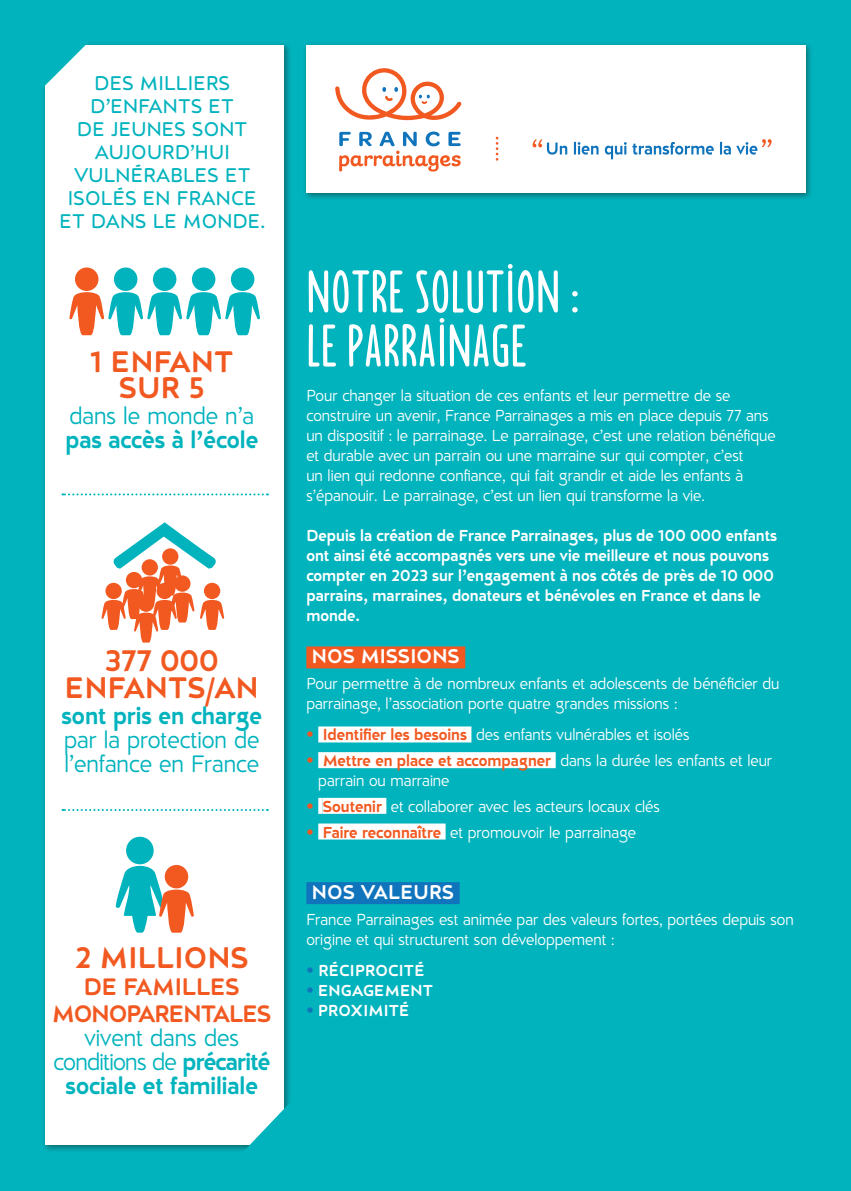
<style>
.page{position:relative;width:851px;height:1191px;background:#fff}
.page>*{position:absolute;margin:0;border:0;box-sizing:border-box;transform-origin:0 0}
.t1{font:60px/54px "Borden";color:#fff}
.t2{font:700 30px/26px "D Hanna Soft";letter-spacing:.01em;color:#f15921;text-align:center}
.t3{font:700 24px/24px "D Hanna Soft";color:#00b3bd;text-align:center}
.t4{font:24px/24px "D Hanna Soft";color:#00b3bd}
.t5{font:700 24px/27px "D Hanna Soft";letter-spacing:-.04em;color:#f15921;text-align:center}
.t6{font:20px/23px "D Hanna Soft";letter-spacing:.01em;color:#00b3bd;text-align:center}
.t7{font:700 20px "D Hanna Soft";letter-spacing:.01em;color:#fff}
.t8{font:16px/20px "D Hanna Soft";color:#fff}
.t9{font:700 16px/20px "D Hanna Soft";color:#fff}
.s1{font-weight:400}
.s2{font-weight:700;color:#f15921}
.s3{color:#1074bc}
</style>
<div class="page">
<div style="left:0;top:0;width:850px;height:1191px;background:#00b3bd"></div>
<div style="left:41px;top:41px;width:251px;height:1112px;background:#231f20;opacity:.5"></div>
<div style="left:46px;top:45px;width:238px;height:1100px;background:#fff"></div>
<div style="left:302px;top:41px;width:511px;height:160px;background:#231f20;opacity:.5"></div>
<div style="left:306px;top:45px;width:499px;height:148px;background:#fff"></div>
<svg style="left:62px;top:493px;width:206px;height:2px"></svg>
<svg style="left:62px;top:809px;width:206px;height:2px"></svg>
<div style="left:306px;top:646px;width:159px;height:22px;background:#f15921"></div>
<div style="left:318px;top:726px;width:153px;height:16px;background:#fff"></div>
<div style="left:318px;top:752px;width:237px;height:16px;background:#fff"></div>
<svg style="left:318px;top:798px;width:4px;height:16px"></svg>
<div style="left:322px;top:798px;width:64px;height:16px;background:#fff"></div>
<div style="left:318px;top:823px;width:127px;height:16px;background:#fff"></div>
<div style="left:306px;top:882px;width:153px;height:22px;background:#1074bc"></div>
<div style="left:75px;top:267px;width:23px;height:24px;background:#f15921;border-radius:50%"></div>
<div style="left:153px;top:267px;width:23px;height:24px;background:#00b3bd;border-radius:50%"></div>
<div style="left:114px;top:267px;width:23px;height:24px;background:#00b3bd;border-radius:50%"></div>
<div style="left:192px;top:267px;width:23px;height:24px;background:#00b3bd;border-radius:50%"></div>
<div style="left:231px;top:267px;width:23px;height:24px;background:#00b3bd;border-radius:50%"></div>
<svg style="left:69px;top:290px;width:191px;height:45px"></svg>
<svg style="left:101px;top:522px;width:123px;height:120px"></svg>
<svg style="left:41px;top:41px;width:48px;height:49px"></svg>
<svg style="left:236px;top:1099px;width:56px;height:54px"></svg>
<svg style="left:339px;top:132px;width:121px;height:40px"></svg>
<svg style="left:335px;top:68px;width:126px;height:53px"></svg>
<svg style="left:495px;top:136px;width:4px;height:25px"></svg>
<svg style="left:532px;top:139px;width:35px;height:16px"></svg>
<svg style="left:574px;top:142px;width:24px;height:13px"></svg>
<svg style="left:604px;top:142px;width:22px;height:17px"></svg>
<svg style="left:632px;top:142px;width:81px;height:13px"></svg>
<svg style="left:720px;top:142px;width:10px;height:13px"></svg>
<svg style="left:736px;top:139px;width:35px;height:16px"></svg>
<svg style="left:115px;top:836px;width:79px;height:96px"></svg>
<p class="t6" style="left:59px;top:72px;width:207px">DES MILLIERS<br>D’ENFANTS ET<br>DE JEUNES SONT<br>AUJOURD’HUI<br>VULNÉRABLES ET<br>ISOLÉS EN FRANCE<br>ET DANS LE MONDE.</p>
<h2 class="t2" style="left:90px;top:348px;width:145px">1 ENFANT<br>SUR 5</h2>
<h3 class="t4" style="left:69px;top:404px;width:186px">dans le monde n’a</h3>
<h3 class="t3" style="left:65px;top:427px;width:194px">pas accès à l’école</h3>
<h2 class="t2" style="left:65px;top:647px;width:195px;line-height:27px">377 000<br>ENFANTS/AN</h2>
<h3 class="t3" style="left:61px;top:703px;width:202px">sont pris en charge</h3>
<h3 class="t4" style="left:64px;top:728px;width:197px">par la protection de l’enfance en France</h3>
<h2 class="t2" style="left:75px;top:945px;width:175px">2 MILLIONS</h2>
<h3 class="t5" style="left:52px;top:973px;width:221px">DE FAMILLES<br>MONOPARENTALES</h3>
<h3 class="t3" style="left:53px;top:1026px;width:218px"><span class="s1">vivent dans des conditions de</span> précarité sociale et familiale</h3>
<h1 class="t1" style="left:306px;top:262px;width:275px">NOTRE SOLUTION :<br>LE PARRAINAGE</h1>
<p class="t8" style="left:306px;top:385px;width:471px">Pour changer la situation de ces enfants et leur permettre de se construire un avenir, France Parrainages a mis en place depuis 77 ans un dispositif : le parrainage. Le parrainage, c’est une relation bénéfique et durable avec un parrain ou une marraine sur qui compter, c’est<br>un lien qui redonne confiance, qui fait grandir et aide les enfants à s’épanouir. Le parrainage, c’est un lien qui transforme la vie.</p>
<p class="t9" style="left:306px;top:525px;width:472px">Depuis la création de France Parrainages, plus de 100 000 enfants ont ainsi été accompagnés vers une vie meilleure et nous pouvons compter en 2023 sur l’engagement à nos côtés de près de 10 000 parrains, marraines, donateurs et bénévoles en France et dans le monde.</p>
<p class="t7" style="left:312px;top:643px;width:149px">NOS MISSIONS</p>
<p class="t8" style="left:306px;top:674px;width:474px">Pour permettre à de nombreux enfants et adolescents de bénéficier du parrainage, l’association porte quatre grandes missions :</p>
<p class="t8" style="left:306px;top:725px;width:384px"><span class="s2">• Identifier les besoins</span> des enfants vulnérables et isolés</p>
<p class="t8" style="left:318px;top:751px;width:455px;text-indent:-12px"><span class="s2">• Mettre en place et accompagner</span> dans la durée les enfants et leur parrain ou marraine</p>
<p class="t8" style="left:306px;top:796px;width:355px"><span class="s2">• Soutenir</span> et collaborer avec les acteurs locaux clés</p>
<p class="t8" style="left:306px;top:822px;width:331px"><span class="s2">• Faire reconnaître</span> et promouvoir le parrainage</p>
<p class="t7" style="left:312px;top:879px;width:144px">NOS VALEURS</p>
<p class="t8" style="left:306px;top:909px;width:489px">France Parrainages est animée par des valeurs fortes, portées depuis son origine et qui structurent son développement :</p>
<p class="t9" style="left:306px;top:960px;width:120px"><span class="s3">•</span> RÉCIPROCITÉ</p>
<p class="t9" style="left:306px;top:980px;width:128px"><span class="s3">•</span> ENGAGEMENT</p>
<p class="t9" style="left:306px;top:1000px;width:105px"><span class="s3">•</span> PROXIMITÉ</p>
</div>
